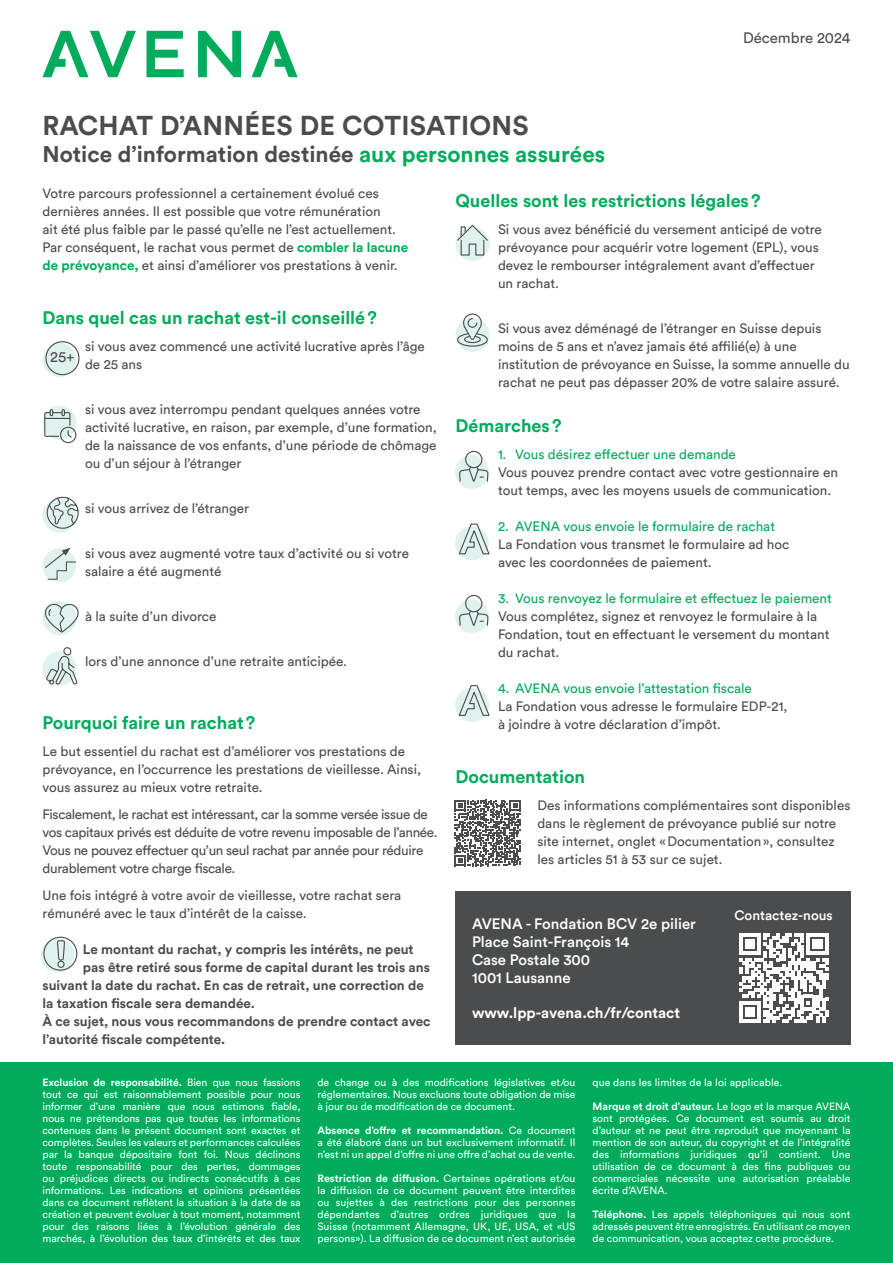
<style>
.page{position:relative;width:893px;height:1263px;background:#fff}
.page>*{position:absolute;margin:0;border:0;box-sizing:border-box;transform-origin:0 0}
.t1{font:700 27px "Circular Std";letter-spacing:.01em;color:#4b4c4d}
.t2{font:700 22.5px "Circular Std";color:#4b4c4d}
.t3{font:700 18px "Circular Std";color:#00ab5b}
.t4{font:500 15px/18px "Circular Std";color:#fff}
.t5{font:700 15px "Circular Std";color:#fff}
.t6{font:15px "Circular Std";color:#4b4c4d}
.t7{font:13.5px/18px "Circular Std";color:#4b4c4d}
.t8{font:700 13.5px "Circular Std";color:#4b4c4d}
.t9{font:13.5px/18px "Circular Std";letter-spacing:-.025em;color:#4b4c4d}
.t10{font:13.5px "Circular Std";color:#00ab5b}
.t11{font:500 13.5px "Circular Std";color:#fff}
.t12{font:10.5px/12px "Circular Std";color:#fff;text-align:justify}
.s1{color:#00ab5b}
.s2{font-weight:700;color:#00ab5b}
.s3{font-weight:700}
</style>
<div class="page">
<div style="left:43px;top:343px;width:34px;height:34px;background:#e0f2ed;border-radius:50%"></div>
<div style="left:43px;top:406px;width:34px;height:34px;background:#e0f2ed;border-radius:50%"></div>
<div style="left:43px;top:499px;width:34px;height:34px;background:#e0f2ed;border-radius:50%"></div>
<div style="left:43px;top:548px;width:34px;height:34px;background:#e0f2ed;border-radius:50%"></div>
<div style="left:43px;top:601px;width:34px;height:34px;background:#e0f2ed;border-radius:50%"></div>
<div style="left:43px;top:651px;width:34px;height:34px;background:#e0f2ed;border-radius:50%"></div>
<svg style="left:43px;top:31px;width:255px;height:46px"></svg>
<svg style="left:44px;top:409px;width:33px;height:35px"></svg>
<svg style="left:45px;top:647px;width:33px;height:39px"></svg>
<svg style="left:45px;top:602px;width:34px;height:31px"></svg>
<div style="left:45px;top:341px;width:34px;height:34px;border:1px solid #4b4c4d;border-radius:50%"></div>
<svg style="left:44px;top:548px;width:33px;height:32px"></svg>
<svg style="left:46px;top:496px;width:33px;height:33px"></svg>
<div style="left:455px;top:227px;width:34px;height:34px;background:#e0f2ed;border-radius:50%"></div>
<svg style="left:456px;top:225px;width:33px;height:31px"></svg>
<div style="left:455px;top:318px;width:34px;height:34px;background:#e0f2ed;border-radius:50%"></div>
<svg style="left:456px;top:313px;width:32px;height:34px"></svg>
<div style="left:455px;top:455px;width:34px;height:34px;background:#e0f2ed;border-radius:50%"></div>
<div style="left:455px;top:599px;width:34px;height:34px;background:#e0f2ed;border-radius:50%"></div>
<div style="left:455px;top:526px;width:34px;height:34px;background:#e0f2ed;border-radius:50%"></div>
<div style="left:455px;top:688px;width:34px;height:34px;background:#e0f2ed;border-radius:50%"></div>
<svg style="left:459px;top:450px;width:30px;height:33px"></svg>
<svg style="left:459px;top:595px;width:30px;height:32px"></svg>
<svg style="left:458px;top:523px;width:32px;height:32px"></svg>
<svg style="left:458px;top:685px;width:32px;height:31px"></svg>
<svg style="left:454px;top:800px;width:67px;height:66px"></svg>
<div style="left:455px;top:891px;width:395px;height:153px;background:#4b4c4d"></div>
<svg style="left:739px;top:933px;width:89px;height:89px"></svg>
<div style="left:40px;top:938px;width:34px;height:34px;background:#e0f2ed;border-radius:50%"></div>
<div style="left:43px;top:937px;width:34px;height:34px;border:1px solid #4b4c4d;border-radius:50%"></div>
<svg style="left:56px;top:939px;width:10px;height:34px"></svg>
<div style="left:0;top:1062px;width:893px;height:201px;background:#00ab5b"></div>
<p class="t6" style="left:743px;top:29px;width:109px">Décembre 2024</p>
<h1 class="t1" style="left:43px;top:108px;width:488px">RACHAT D’ANNÉES DE COTISATIONS</h1>
<h2 class="t2" style="left:43px;top:140px;width:564px">Notice d’information destinée <span class="s1">aux personnes assurées</span></h2>
<p class="t7" style="left:43px;top:184px;width:367px">Votre parcours professionnel a certainement évolué ces dernières années. Il est possible que votre rémunération<br>ait été plus faible par le passé qu’elle ne l’est actuellement.<br>Par conséquent, le rachat vous permet de <span class="s2">combler la lacune de prévoyance,</span> et ainsi d’améliorer vos prestations à venir.</p>
<h3 class="t3" style="left:43px;top:306px;width:336px">Dans quel cas un rachat est-il conseillé?</h3>
<p class="t7" style="left:85px;top:337px;width:341px">si vous avez commencé une activité lucrative après l’âge de 25 ans</p>
<p class="t7" style="left:85px;top:400px;width:353px">si vous avez interrompu pendant quelques années votre activité lucrative, en raison, par exemple, d’une formation, de la naissance de vos enfants, d’une période de chômage ou d’un séjour à l’étranger</p>
<p class="t7" style="left:85px;top:499px;width:166px">si vous arrivez de l’étranger</p>
<p class="t7" style="left:85px;top:544px;width:325px">si vous avez augmenté votre taux d’activité ou si votre salaire a été augmenté</p>
<p class="t7" style="left:85px;top:607px;width:133px">à la suite d’un divorce</p>
<p class="t7" style="left:85px;top:652px;width:264px">lors d’une annonce d’une retraite anticipée.</p>
<h3 class="t3" style="left:455px;top:189px;width:307px">Quelles sont les restrictions légales?</h3>
<p class="t7" style="left:498px;top:220px;width:325px">Si vous avez bénéficié du versement anticipé de votre prévoyance pour acquérir votre logement (EPL), vous devez le rembourser intégralement avant d’effectuer un rachat.</p>
<p class="t7" style="left:498px;top:319px;width:353px">Si vous avez déménagé de l’étranger en Suisse depuis moins de 5 ans et n’avez jamais été affilié(e) à une institution de prévoyance en Suisse, la somme annuelle du rachat ne peut pas dépasser 20% de votre salaire assuré.</p>
<h3 class="t3" style="left:455px;top:414px;width:108px">Démarches?</h3>
<p class="t10" style="left:498px;top:446px;width:239px">1. Vous désirez effectuer une demande</p>
<p class="t7" style="left:498px;top:463px;width:341px">Vous pouvez prendre contact avec votre gestionnaire en tout temps, avec les moyens usuels de communication.</p>
<p class="t10" style="left:498px;top:518px;width:279px">2. AVENA vous envoie le formulaire de rachat</p>
<p class="t7" style="left:498px;top:535px;width:293px">La Fondation vous transmet le formulaire ad hoc avec les coordonnées de paiement.</p>
<p class="t10" style="left:498px;top:590px;width:335px">3. Vous renvoyez le formulaire et effectuez le paiement</p>
<p class="t7" style="left:498px;top:607px;width:333px">Vous complétez, signez et renvoyez le formulaire à la<br>Fondation, tout en effectuant le versement du montant du rachat.</p>
<p class="t10" style="left:498px;top:680px;width:255px">4. AVENA vous envoie l’attestation fiscale</p>
<p class="t7" style="left:498px;top:697px;width:291px">La Fondation vous adresse le formulaire EDP-21, à joindre à votre déclaration d’impôt.</p>
<h3 class="t3" style="left:455px;top:765px;width:131px">Documentation</h3>
<p class="t7" style="left:537px;top:796px;width:315px">Des informations complémentaires sont disponibles dans le règlement de prévoyance publié sur notre site internet, onglet «Documentation», consultez les articles 51 à 53 sur ce sujet.</p>
<p class="t6" style="left:50px;top:348px;width:26px">25+</p>
<h3 class="t3" style="left:43px;top:711px;width:214px">Pourquoi faire un rachat?</h3>
<p class="t7" style="left:43px;top:742px;width:380px">Le but essentiel du rachat est d’améliorer vos prestations de prévoyance, en l’occurrence les prestations de vieillesse. Ainsi, vous assurez au mieux votre retraite.</p>
<p class="t9" style="left:43px;top:805px;width:396px">Fiscalement, le rachat est intéressant, car la somme versée issue de vos capitaux privés est déduite de votre revenu imposable de l’année.<br>Vous ne pouvez effectuer qu’un seul rachat par année pour réduire durablement votre charge fiscale.</p>
<p class="t7" style="left:43px;top:886px;width:360px">Une fois intégré à votre avoir de vieillesse, votre rachat sera rémunéré avec le taux d’intérêt de la caisse.</p>
<p class="t8" style="left:83px;top:941px;width:332px">Le montant du rachat, y compris les intérêts, ne peut</p>
<p class="t8" style="left:83px;top:959px;width:349px">pas être retiré sous forme de capital durant les trois ans</p>
<p class="t8" style="left:43px;top:976px;width:383px">suivant la date du rachat. En cas de retrait, une correction de</p>
<p class="t8" style="left:43px;top:994px;width:214px">la taxation fiscale sera demandée.</p>
<p class="t8" style="left:43px;top:1012px;width:390px">À ce sujet, nous vous recommandons de prendre contact avec</p>
<p class="t8" style="left:43px;top:1030px;width:184px">l’autorité fiscale compétente.</p>
<p class="t11" style="left:735px;top:907px;width:100px">Contactez-nous</p>
<p class="t4" style="left:472px;top:915px;width:225px">AVENA - Fondation BCV 2e pilier<br>Place Saint-François 14<br>Case Postale 300<br>1001 Lausanne</p>
<p class="t5" style="left:472px;top:1003px;width:210px">www.lpp-avena.ch/fr/contact</p>
<p class="t12" style="left:43px;top:1076px;width:259px"><span class="s3">Exclusion de responsabilité.</span> Bien que nous fassions tout ce qui est raisonnablement possible pour nous informer d’une manière que nous estimons fiable, nous ne prétendons pas que toutes les informations contenues dans le présent document sont exactes et complètes. Seules les valeurs et performances calculées par la banque dépositaire font foi. Nous déclinons toute responsabilité pour des pertes, dommages ou préjudices directs ou indirects consécutifs à ces informations. Les indications et opinions présentées dans ce document reflètent la situation à la date de sa création et peuvent évoluer à tout moment, notamment pour des raisons liées à l’évolution générale des marchés, à l’évolution des taux d’intérêts et des taux</p>
<p class="t12" style="left:317px;top:1076px;width:259px">de change ou à des modifications législatives et/ou réglementaires. Nous excluons toute obligation de mise à jour ou de modification de ce document.</p>
<p class="t12" style="left:317px;top:1124px;width:259px"><span class="s3">Absence d’offre et recommandation.</span> Ce document a été élaboré dans un but exclusivement informatif. Il n’est ni un appel d’offre ni une offre d’achat ou de vente.</p>
<p class="t12" style="left:317px;top:1172px;width:259px"><span class="s3">Restriction de diffusion.</span> Certaines opérations et/ou la diffusion de ce document peuvent être interdites ou sujettes à des restrictions pour des personnes dépendantes d’autres ordres juridiques que la Suisse (notamment Allemagne, UK, UE, USA, et «US persons»). La diffusion de ce document n’est autorisée</p>
<p class="t12" style="left:592px;top:1076px;width:191px">que dans les limites de la loi applicable.</p>
<p class="t12" style="left:592px;top:1100px;width:259px"><span class="s3">Marque et droit d’auteur.</span> Le logo et la marque AVENA sont protégées. Ce document est soumis au droit d’auteur et ne peut être reproduit que moyennant la mention de son auteur, du copyright et de l’intégralité des informations juridiques qu’il contient. Une utilisation de ce document à des fins publiques ou commerciales nécessite une autorisation préalable écrite d’AVENA.</p>
<p class="t12" style="left:592px;top:1208px;width:259px"><span class="s3">Téléphone.</span> Les appels téléphoniques qui nous sont adressés peuvent être enregistrés. En utilisant ce moyen de communication, vous acceptez cette procédure.</p>
</div>
